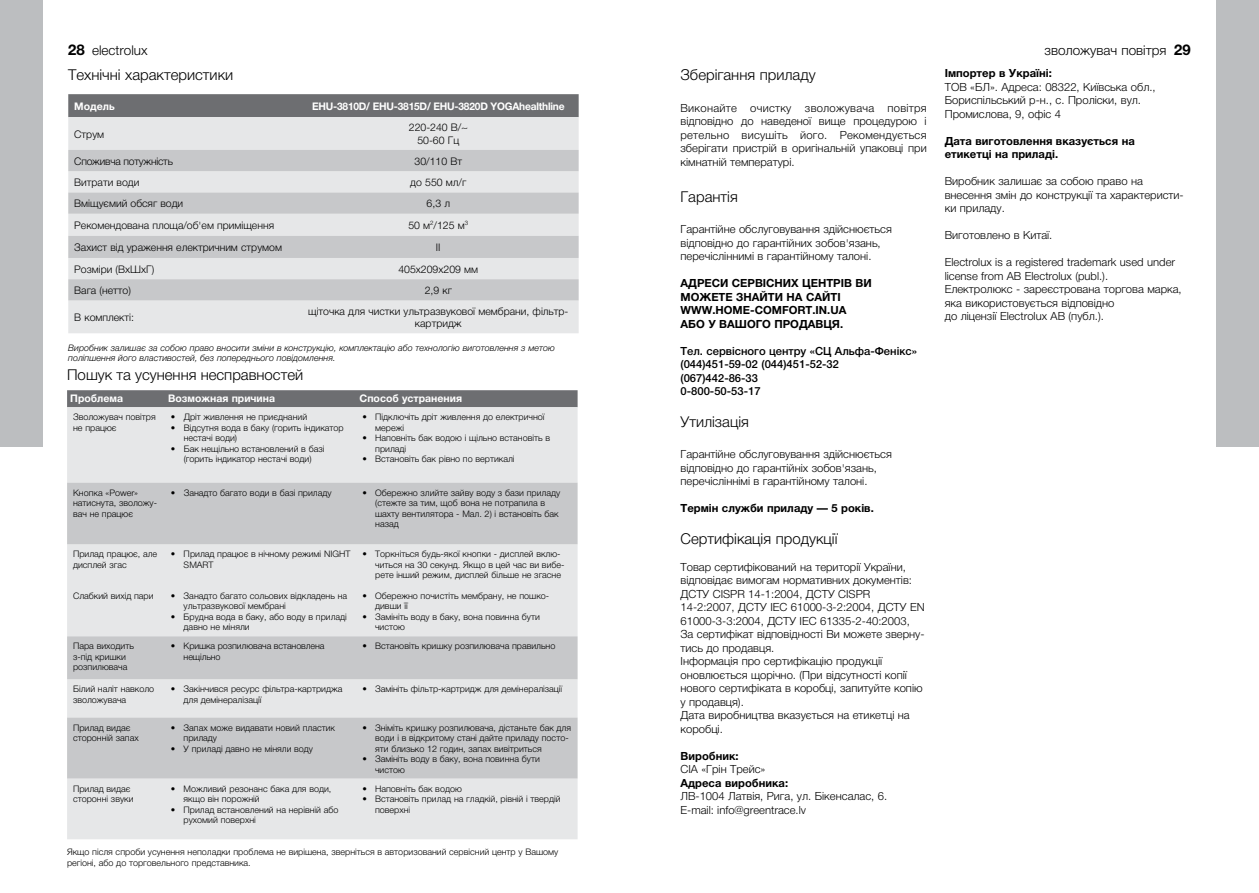
<style>
.page{position:relative;width:1259px;height:893px;background:#fff}
.page>*{position:absolute;margin:0;border:0;box-sizing:border-box;transform-origin:0 0}
.t1{font:300 15px "Helvetica Neue LTCYR";color:#000}
.t2{font:300 13.5px "Helvetica Neue LTCYR";color:#000}
.t3{font:300 11.25px/13.5px "Helvetica Neue LTCYR";color:#000}
.t4{font:700 11.25px/13.5px "Helvetica Neue LTCYR";color:#000}
.t5{font:500 11.25px/13.5px "Helvetica Neue LTCYR";color:#000}
.t6{font:300 10.5px/12.6px "Helvetica Neue LTCYR";color:#000;text-align:center}
.t7{font:700 10.5px "Helvetica Neue LTCYR";color:#fff}
.t8{font:700 10.5px "Helvetica Neue LTCYR";letter-spacing:-.02em;color:#fff}
.t9{font:300 10.5px "Helvetica Neue LTCYR";letter-spacing:-.02em;color:#000}
.t10{font:300 9px/10.5px "Helvetica Neue LTCYR";color:#000}
.t11{font:italic 300 9px/10.8px "Helvetica Neue LTCYR";color:#000}
.s1{font-weight:700;font-size:15px}
</style>
<div class="page">
<div style="left:0;top:0;width:43px;height:446px;background:#bcbec0"></div>
<div style="left:1216px;top:0;width:43px;height:446px;background:#bcbec0"></div>
<div style="left:68px;top:94px;width:510px;height:23px;background:#6d6e71"></div>
<div style="left:68px;top:117px;width:510px;height:216px;background:#e6e7e8"></div>
<svg style="left:68px;top:150px;width:510px;height:150px;fill:#c7c8ca"></svg>
<div style="left:67px;top:390px;width:510px;height:17px;background:#6d6e71"></div>
<div style="left:67px;top:407px;width:510px;height:432px;background:#e6e7e8"></div>
<svg style="left:67px;top:483px;width:510px;height:295px;fill:#c7c8ca"></svg>
<h2 class="t2" style="left:68px;top:42px;width:81px"><span class="s1">28</span> electrolux</h2>
<h2 class="t2" style="left:1044px;top:42px;width:148px">зволожувач повітря <span class="s1">29</span></h2>
<h1 class="t1" style="left:68px;top:66px;width:167px">Технічні характеристики</h1>
<p class="t7" style="left:74px;top:100px;width:42px">Модель</p>
<p class="t8" style="left:312px;top:100px;width:254px">EHU-3810D/ EHU-3815D/ EHU-3820D YOGAhealthline</p>
<p class="t6" style="left:74px;top:128px;width:31px">Струм</p>
<p class="t6" style="left:409px;top:121px;width:60px">220-240 В/~<br>50-60 Гц</p>
<p class="t9" style="left:74px;top:155px;width:100px">Споживча потужність</p>
<p class="t6" style="left:414px;top:155px;width:49px">30/110 Вт</p>
<p class="t6" style="left:74px;top:176px;width:67px">Витрати води</p>
<p class="t6" style="left:410px;top:176px;width:57px">до 550 мл/г</p>
<p class="t6" style="left:74px;top:197px;width:110px">Вміщуємий обсяг води</p>
<p class="t6" style="left:426px;top:197px;width:25px">6,3 л</p>
<p class="t6" style="left:74px;top:219px;width:201px">Рекомендована площа/об'ем приміщення</p>
<p class="t6" style="left:408px;top:219px;width:61px">50 м<sup>2</sup>/125 м<sup>3</sup></p>
<p class="t6" style="left:74px;top:241px;width:209px">Захист від ураження електричним струмом</p>
<p class="t6" style="left:436px;top:241px;width:6px">II</p>
<p class="t6" style="left:74px;top:263px;width:81px">Розміри (ВхШхГ)</p>
<p class="t6" style="left:398px;top:263px;width:81px">405х209х209 мм</p>
<p class="t6" style="left:74px;top:284px;width:58px">Вага (нетто)</p>
<p class="t6" style="left:425px;top:284px;width:29px">2,9 кг</p>
<p class="t6" style="left:74px;top:311px;width:61px">В комплекті:</p>
<p class="t6" style="left:308px;top:305px;width:262px">щіточка для чистки ультразвукової мембрани, фільтр&shy;картридж</p>
<p class="t11" style="left:68px;top:342px;width:488px">Виробник залишає за собою право вносити зміни в конструкцію, комплектацію або технологію виготовлення з метою поліпшення його властивостей, без попереднього повідомлення.</p>
<h1 class="t1" style="left:67px;top:366px;width:238px">Пошук та усунення несправностей</h1>
<p class="t7" style="left:70px;top:392px;width:54px">Проблема</p>
<p class="t7" style="left:168px;top:392px;width:108px">Возможная причина</p>
<p class="t7" style="left:360px;top:392px;width:104px">Способ устранения</p>
<p class="t10" style="left:73px;top:412px;width:84px">Зволожувач повітря не працює</p>
<p class="t10" style="left:171px;top:412px;width:138px">• Дріт живлення не приєднаний</p>
<p class="t4" style="left:944px;top:67px;width:109px">Імпортер в Україні:</p>
<p class="t3" style="left:944px;top:80px;width:212px">ТОВ «БЛ». Адреса: 08322, Київська обл.,<br>Бориспільський р-н., с. Проліски, вул.<br>Промислова, 9, офіс 4</p>
<p class="t4" style="left:944px;top:134px;width:192px">Дата виготовлення вказується на етикетці на приладі.</p>
<p class="t3" style="left:944px;top:175px;width:240px">Виробник залишає за собою право на внесення змін до конструкції та характеристи&shy;ки приладу.</p>
<p class="t3" style="left:944px;top:229px;width:109px">Виготовлено в Китаї.</p>
<p class="t3" style="left:944px;top:256px;width:238px">Electrolux is a registered trademark used under license from AB Electrolux (publ.).<br>Електролюкс - зареєстрована торгова марка, яка використовується відповідно<br>до ліцензії Electrolux AB (публ.).</p>
<h1 class="t1" style="left:680px;top:66px;width:137px">Зберігання приладу</h1>
<p class="t3" style="left:680px;top:101px;width:248px;text-align:justify">Виконайте очистку зволожувача повітря відповідно до наведеної вище процедурою і ретельно висушіть його. Рекомендується зберігати пристрій в оригінальній упаковці при кімнатній температурі.</p>
<h1 class="t1" style="left:680px;top:188px;width:59px">Гарантія</h1>
<p class="t3" style="left:680px;top:223px;width:213px">Гарантійне обслуговування здійснюється відповідно до гарантійних зобов'язань, перечісліннимі в гарантійному талоні.</p>
<p class="t4" style="left:680px;top:277px;width:193px">АДРЕСИ СЕРВІСНИХ ЦЕНТРІВ ВИ<br>МОЖЕТЕ ЗНАЙТИ НА САЙТІ<br>WWW.HOME-COMFORT.IN.UA<br>АБО У ВАШОГО ПРОДАВЦЯ.</p>
<p class="t5" style="left:680px;top:344px;width:238px">Тел. сервісного центру «СЦ Альфа-Фенікс» (044)451-59-02 (044)451-52-32 (067)442-86-33<br>0-800-50-53-17</p>
<h1 class="t1" style="left:680px;top:413px;width:70px">Утилізація</h1>
<p class="t3" style="left:680px;top:448px;width:213px">Гарантійне обслуговування здійснюється відповідно до гарантійніх зобов'язань, перечісліннімі в гарантійному талоні.</p>
<p class="t4" style="left:680px;top:502px;width:195px">Термін служби приладу — 5 років.</p>
<h1 class="t1" style="left:680px;top:530px;width:158px">Сертифікація продукції</h1>
<p class="t3" style="left:680px;top:560px;width:246px">Товар сертифікований на території України, відповідає вимогам нормативних документів:<br>ДСТУ CISPR 14-1:2004, ДСТУ CISPR 14-2:2007, ДСТУ IEC 61000-3-2:2004, ДСТУ EN 61000-3-3:2004, ДСТУ IEC 61335-2-40:2003, За сертифікат відповідності Ви можете зверну&shy;тись до продавця.<br>Інформація про сертифікацію продукції оновлюється щорічно. (При відсутності копії нового сертифіката в коробці, запитуйте копію у продавця).<br>Дата виробництва вказується на етикетці на коробці.</p>
<p class="t4" style="left:680px;top:749px;width:60px">Виробник:</p>
<p class="t3" style="left:680px;top:763px;width:86px">СІА «Грін Трейс»</p>
<p class="t4" style="left:680px;top:776px;width:109px">Адреса виробника:</p>
<p class="t3" style="left:680px;top:790px;width:208px">ЛВ-1004 Латвія, Рига, ул. Бікенсалас, 6.<br>E-mail: info@greentrace.lv</p>
<p class="t10" style="left:375px;top:412px;width:171px;text-indent:-13px">• Підключіть дріт живлення до електричної мережі</p>
<p class="t10" style="left:375px;top:433px;width:176px;text-indent:-13px">• Наповніть бак водою і щільно встановіть в приладі</p>
<p class="t10" style="left:362px;top:454px;width:154px">• Встановіть бак рівно по вертикалі</p>
<p class="t10" style="left:184px;top:422px;width:162px;text-indent:-13px">• Відсутня вода в баку (горить індикатор нестачі води)</p>
<p class="t10" style="left:171px;top:443px;width:155px;text-align:center">• Бак нещільно встановлений в базі (горить індикатор нестачі води)</p>
<p class="t10" style="left:73px;top:487px;width:85px">Кнопка «Power» натиснута, зволожу&shy;вач не працює</p>
<p class="t10" style="left:171px;top:487px;width:162px">• Занадто багато води в базі приладу</p>
<p class="t10" style="left:375px;top:487px;width:187px;text-indent:-13px">• Обережно злийте зайву воду з бази приладу (стежте за тим, щоб вона не потрапила в шахту вентилятора - Мал. 2) і встановіть бак назад</p>
<p class="t10" style="left:73px;top:549px;width:86px">Прилад працює, але дисплей згас</p>
<p class="t10" style="left:184px;top:549px;width:168px;text-indent:-13px">• Прилад працює в нічному режимі NIGHT<br>SMART</p>
<p class="t10" style="left:375px;top:549px;width:191px;text-indent:-13px">• Торкніться будь-якої кнопки - дисплей вклю&shy;читься на 30 секунд. Якщо в цей час ви вибе&shy;рете інший режим, дисплей більше не згасне</p>
<p class="t10" style="left:73px;top:590px;width:82px">Слабкий вихід пари</p>
<p class="t10" style="left:184px;top:590px;width:165px;text-indent:-13px">• Занадто багато сольових відкладень на ультразвукової мембрані</p>
<p class="t10" style="left:184px;top:611px;width:165px;text-indent:-13px">• Брудна вода в баку, або воду в приладі давно не міняли</p>
<p class="t10" style="left:375px;top:590px;width:175px;text-indent:-13px">• Обережно почистіть мембрану, не пошко&shy;дивши її</p>
<p class="t10" style="left:375px;top:611px;width:166px;text-indent:-13px">• Замініть воду в баку, вона повинна бути чистою</p>
<p class="t10" style="left:73px;top:641px;width:62px">Пара виходить з-під кришки розпилювача</p>
<p class="t10" style="left:184px;top:641px;width:142px;text-indent:-13px">• Кришка розпилювача встановлена нещільно</p>
<p class="t10" style="left:362px;top:641px;width:195px">• Встановіть кришку розпилювача правильно</p>
<p class="t10" style="left:73px;top:684px;width:83px">Білий наліт навколо зволожувача</p>
<p class="t10" style="left:184px;top:684px;width:160px;text-indent:-13px">• Закінчився ресурс фільтра-картриджа для демінералізації</p>
<p class="t10" style="left:362px;top:684px;width:201px">• Замініть фільтр-картридж для демінералізації</p>
<p class="t10" style="left:73px;top:722px;width:67px">Прилад видає сторонній запах</p>
<p class="t10" style="left:184px;top:722px;width:153px;text-indent:-13px">• Запах може видавати новий пластик приладу</p>
<p class="t10" style="left:171px;top:743px;width:144px">• У приладі давно не міняли воду</p>
<p class="t10" style="left:375px;top:722px;width:197px;text-indent:-13px">• Зніміть кришку розпилювача, дістаньте бак для води і в відкритому стані дайте приладу посто&shy;яти близько 12 годин, запах вивітриться</p>
<p class="t10" style="left:375px;top:754px;width:166px;text-indent:-13px">• Замініть воду в баку, вона повинна бути чистою</p>
<p class="t10" style="left:73px;top:783px;width:62px">Прилад видає сторонні звуки</p>
<p class="t10" style="left:184px;top:783px;width:149px;text-indent:-13px">• Можливий резонанс бака для води, якщо він порожній</p>
<p class="t10" style="left:184px;top:804px;width:156px;text-indent:-13px">• Прилад встановлений на нерівній або рухомий поверхні</p>
<p class="t10" style="left:362px;top:783px;width:101px">• Наповніть бак водою</p>
<p class="t10" style="left:375px;top:794px;width:187px;text-indent:-13px">• Встановіть прилад на гладкій, рівній і твердій поверхні</p>
<p class="t10" style="left:67px;top:846px;width:493px">Якщо після спроби усунення неполадки проблема не вирішена, зверніться в авторизований сервісний центр у Вашому регіоні, або до торговельного представника.</p>
</div>
